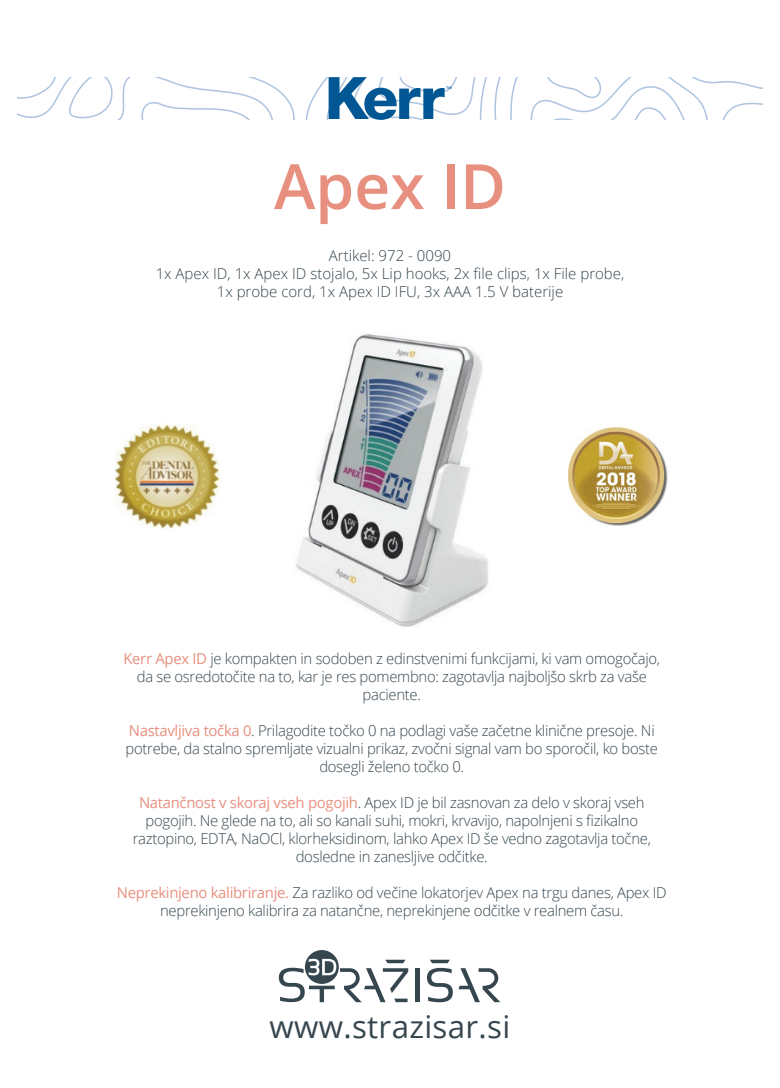
<style>
.page{position:relative;width:780px;height:1088px;background:#fff}
.page>*{position:absolute;margin:0;border:0;box-sizing:border-box;transform-origin:0 0}
.razlaga{font:600 62.5px "Open Sans";color:#e89080}
.t1{font:31.25px "Open Sans";letter-spacing:.01em;color:#36464f}
.razlaga-2{font:300 15px/18px "Open Sans";letter-spacing:-.02em;color:#36464f;text-align:center}
.razlaga-3{font:300 15px "Open Sans";color:#36464f}
.s1{font-weight:400;color:#e89080}
</style>
<div class="page">
<div style="left:415px;top:968px;width:5px;height:34px;background:#36464f"></div>
<svg style="left:427px;top:960px;width:73px;height:42px"></svg>
<svg style="left:279px;top:950px;width:129px;height:52px"></svg>
<svg style="left:18px;top:77px;width:744px;height:43px"></svg>
<img style="left:295px;top:334px;width:193px;height:293px">
<img style="left:568px;top:427px;width:100px;height:98px">
<img style="left:115px;top:424px;width:105px;height:104px">
<p class="razlaga" style="left:274px;top:143px;width:233px">Apex ID</p>
<p class="razlaga-3" style="left:329px;top:245px;width:124px">Artikel: 972 - 0090</p>
<p class="razlaga-3" style="left:156px;top:263px;width:470px">1x Apex ID, 1x Apex ID stojalo, 5x Lip hooks, 2x file clips, 1x File probe,</p>
<p class="razlaga-3" style="left:217px;top:281px;width:348px">1x probe cord, 1x Apex ID IFU, 3x AAA 1.5 V baterije</p>
<p class="razlaga-2" style="left:123px;top:649px;width:538px"><span class="s1">Kerr Apex ID</span> je kompakten in sodoben z edinstvenimi funkcijami, ki vam omogočajo, da se osredotočite na to, kar je res pomembno: zagotavlja najboljšo skrb za vaše paciente.</p>
<p class="razlaga-2" style="left:126px;top:721px;width:533px"><span class="s1">Nastavljiva točka 0</span>. Prilagodite točko 0 na podlagi vaše začetne klinične presoje. Ni potrebe, da stalno spremljate vizualni prikaz, zvočni signal vam bo sporočil, ko boste dosegli želeno točko 0.</p>
<p class="razlaga-2" style="left:133px;top:793px;width:519px"><span class="s1">Natančnost v skoraj vseh pogojih</span>. Apex ID je bil zasnovan za delo v skoraj vseh pogojih. Ne glede na to, ali so kanali suhi, mokri, krvavijo, napolnjeni s fizikalno raztopino, EDTA, NaOCl, klorheksidinom, lahko Apex ID še vedno zagotavlja točne, dosledne in zanesljive odčitke.</p>
<p class="razlaga-2" style="left:117px;top:883px;width:551px"><span class="s1">Neprekinjeno kalibriranje.</span> Za razliko od večine lokatorjev Apex na trgu danes, Apex ID neprekinjeno kalibrira za natančne, neprekinjene odčitke v realnem času.</p>
<h2 class="t1" style="left:269px;top:1005px;width:242px">www.strazisar.si</h2>
</div>
